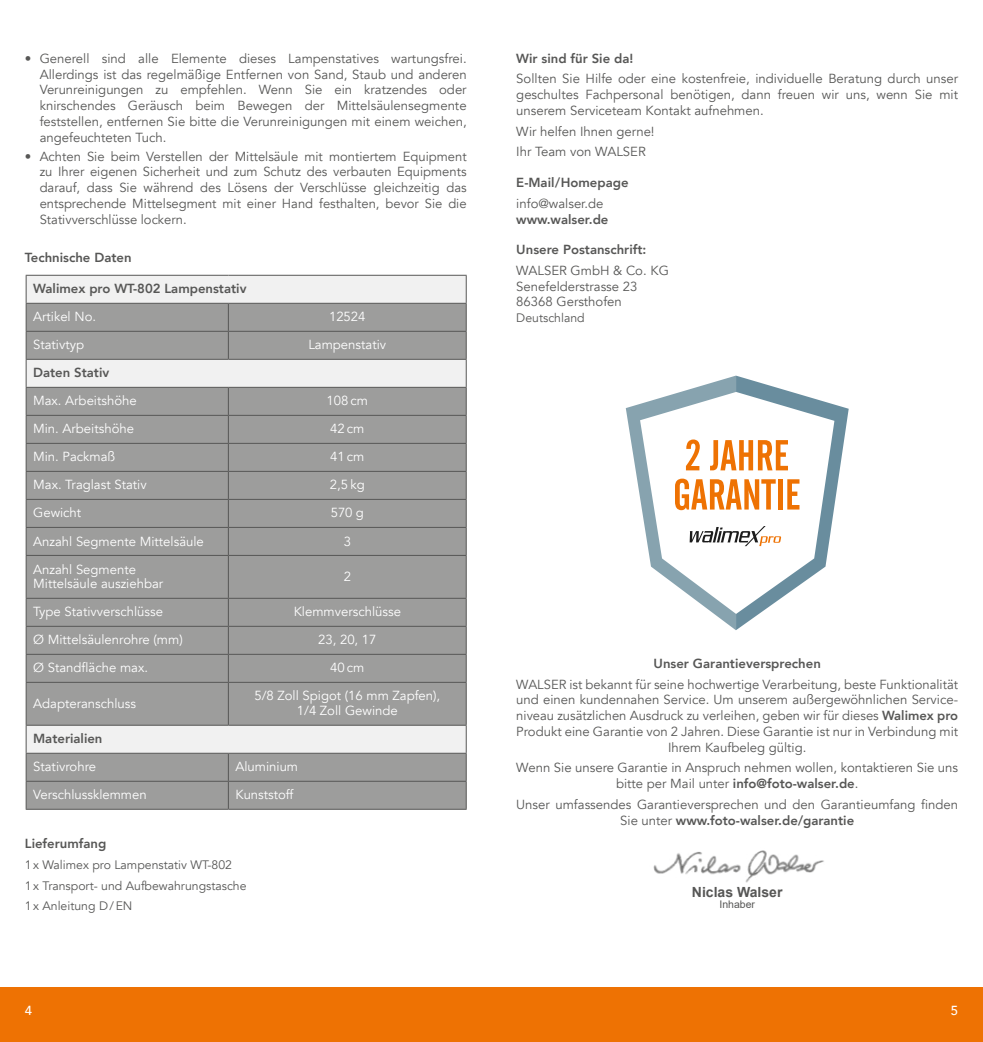
<style>
.page{position:relative;width:983px;height:1042px;background:#fff}
.page>*{position:absolute;margin:0;border:0;box-sizing:border-box;transform-origin:0 0}
.t1{font:700 14px "Arial";color:#575756}
.t2{font:13.12px/15.8px "Avenir";color:#575756;text-align:justify}
.t3{font:13.12px/14.9px "Avenir";color:#fff}
.t4{font:800 13.12px "Avenir";color:#575756}
.t5{font:500 13.12px "Avenir";color:#fff}
.t6{font:12.25px/20.7px "Avenir";color:#575756}
.t7{font:10.5px "Arial";color:#575756}
.s1{font-weight:800}
</style>
<div class="page">
<div style="left:0;top:987px;width:982px;height:55px;background:#ee7203"></div>
<div style="left:27px;top:276px;width:438px;height:27px;background:#f1f1f1"></div>
<svg style="left:27px;top:304px;width:438px;height:505px;background:#a5a5a4"></svg>
<hr style="left:26px;top:331px;width:202px;height:1px;background:#575756">
<hr style="left:228px;top:331px;width:238px;height:1px;background:#575756">
<hr style="left:26px;top:359px;width:202px;height:1px;background:#575756">
<hr style="left:228px;top:359px;width:238px;height:1px;background:#575756">
<hr style="left:26px;top:387px;width:202px;height:1px;background:#575756">
<hr style="left:228px;top:387px;width:238px;height:1px;background:#575756">
<hr style="left:26px;top:275px;width:202px;height:1px;background:#575756">
<hr style="left:228px;top:275px;width:238px;height:1px;background:#575756">
<hr style="left:26px;top:303px;width:202px;height:1px;background:#575756">
<hr style="left:228px;top:303px;width:238px;height:1px;background:#575756">
<svg style="left:228px;top:304px;width:1px;height:55px"></svg>
<hr style="left:26px;top:415px;width:202px;height:1px;background:#575756">
<hr style="left:228px;top:415px;width:238px;height:1px;background:#575756">
<hr style="left:26px;top:443px;width:202px;height:1px;background:#575756">
<hr style="left:228px;top:443px;width:238px;height:1px;background:#575756">
<hr style="left:26px;top:471px;width:202px;height:1px;background:#575756">
<hr style="left:228px;top:471px;width:238px;height:1px;background:#575756">
<hr style="left:26px;top:499px;width:202px;height:1px;background:#575756">
<hr style="left:228px;top:499px;width:238px;height:1px;background:#575756">
<hr style="left:26px;top:527px;width:202px;height:1px;background:#575756">
<hr style="left:228px;top:527px;width:238px;height:1px;background:#575756">
<hr style="left:26px;top:555px;width:202px;height:1px;background:#575756">
<hr style="left:228px;top:555px;width:238px;height:1px;background:#575756">
<hr style="left:26px;top:598px;width:202px;height:1px;background:#575756">
<hr style="left:228px;top:598px;width:238px;height:1px;background:#575756">
<hr style="left:26px;top:626px;width:202px;height:1px;background:#575756">
<hr style="left:228px;top:626px;width:238px;height:1px;background:#575756">
<hr style="left:26px;top:654px;width:202px;height:1px;background:#575756">
<hr style="left:228px;top:654px;width:238px;height:1px;background:#575756">
<hr style="left:26px;top:682px;width:202px;height:1px;background:#575756">
<hr style="left:228px;top:682px;width:238px;height:1px;background:#575756">
<hr style="left:26px;top:725px;width:202px;height:1px;background:#575756">
<hr style="left:228px;top:725px;width:238px;height:1px;background:#575756">
<hr style="left:26px;top:753px;width:202px;height:1px;background:#575756">
<hr style="left:228px;top:753px;width:238px;height:1px;background:#575756">
<svg style="left:228px;top:388px;width:1px;height:167px"></svg>
<svg style="left:465px;top:276px;width:1px;height:279px"></svg>
<hr style="left:228px;top:556px;width:1px;height:42px;background:#575756">
<hr style="left:465px;top:556px;width:1px;height:42px;background:#575756">
<svg style="left:228px;top:599px;width:1px;height:83px"></svg>
<svg style="left:465px;top:599px;width:1px;height:83px"></svg>
<hr style="left:228px;top:683px;width:1px;height:42px;background:#575756">
<hr style="left:465px;top:683px;width:1px;height:42px;background:#575756">
<hr style="left:26px;top:781px;width:202px;height:1px;background:#575756">
<hr style="left:228px;top:781px;width:238px;height:1px;background:#575756">
<hr style="left:26px;top:809px;width:202px;height:1px;background:#575756">
<hr style="left:228px;top:809px;width:238px;height:1px;background:#575756">
<svg style="left:228px;top:754px;width:1px;height:55px"></svg>
<svg style="left:465px;top:725px;width:1px;height:84px"></svg>
<svg style="left:26px;top:276px;width:1px;height:279px"></svg>
<hr style="left:26px;top:556px;width:1px;height:42px;background:#575756">
<svg style="left:26px;top:599px;width:1px;height:83px"></svg>
<hr style="left:26px;top:683px;width:1px;height:42px;background:#575756">
<svg style="left:26px;top:725px;width:1px;height:84px"></svg>
<img style="left:653px;top:850px;width:171px;height:33px">
<svg style="left:625px;top:376px;width:223px;height:254px"></svg>
<p class="t2" style="left:40px;top:51px;width:428px;text-indent:-15px">• Generell sind alle Elemente dieses Lampenstatives wartungsfrei.<br>Allerdings ist das regelmäßige Entfernen von Sand, Staub und anderen Verunreinigungen zu empfehlen. Wenn Sie ein kratzendes oder knirschendes Geräusch beim Bewegen der Mittelsäulensegmente feststellen, entfernen Sie bitte die Verunreinigungen mit einem weichen, angefeuchteten Tuch.</p>
<p class="t2" style="left:40px;top:149px;width:428px;text-indent:-15px">• Achten Sie beim Verstellen der Mittelsäule mit montiertem Equipment zu Ihrer eigenen Sicherheit und zum Schutz des verbauten Equipments darauf, dass Sie während des Lösens der Verschlüsse gleichzeitig das entsprechende Mittelsegment mit einer Hand festhalten, bevor Sie die Stativverschlüsse lockern.</p>
<p class="t4" style="left:25px;top:248px;width:108px">Technische Daten</p>
<p class="t4" style="left:33px;top:279px;width:215px">Walimex pro WT-802 Lampenstativ</p>
<p class="t3" style="left:33px;top:310px;width:64px">Artikel No.</p>
<p class="t3" style="left:329px;top:310px;width:38px">12524</p>
<p class="t3" style="left:33px;top:338px;width:53px">Stativtyp</p>
<p class="t3" style="left:308px;top:338px;width:79px">Lampenstativ</p>
<p class="t4" style="left:33px;top:363px;width:78px">Daten Stativ</p>
<p class="t3" style="left:33px;top:394px;width:105px">Max. Arbeitshöhe</p>
<p class="t3" style="left:326px;top:394px;width:43px">108 cm</p>
<p class="t3" style="left:33px;top:422px;width:102px">Min. Arbeitshöhe</p>
<p class="t3" style="left:330px;top:422px;width:36px">42 cm</p>
<p class="t3" style="left:33px;top:450px;width:84px">Min. Packmaß</p>
<p class="t3" style="left:330px;top:450px;width:36px">41 cm</p>
<p class="t3" style="left:33px;top:478px;width:115px">Max. Traglast Stativ</p>
<p class="t3" style="left:330px;top:478px;width:36px">2,5 kg</p>
<p class="t3" style="left:33px;top:506px;width:50px">Gewicht</p>
<p class="t3" style="left:330px;top:506px;width:35px">570 g</p>
<p class="t3" style="left:33px;top:534px;width:172px">Anzahl Segmente Mittelsäule</p>
<p class="t3" style="left:343px;top:534px;width:9px">3</p>
<p class="t3" style="left:33px;top:562px;width:132px">Anzahl Segmente<br>Mittelsäule ausziehbar</p>
<p class="t3" style="left:343px;top:569px;width:9px">2</p>
<p class="t3" style="left:33px;top:605px;width:131px">Type Stativverschlüsse</p>
<p class="t3" style="left:293px;top:605px;width:109px">Klemmverschlüsse</p>
<p class="t3" style="left:33px;top:633px;width:151px">Ø Mittelsäulenrohre (mm)</p>
<p class="t3" style="left:318px;top:633px;width:60px">23, 20, 17</p>
<p class="t3" style="left:33px;top:661px;width:116px">Ø Standfläche max.</p>
<p class="t3" style="left:330px;top:661px;width:36px">40 cm</p>
<p class="t3" style="left:33px;top:696px;width:104px">Adapteranschluss</p>
<p class="t3" style="left:254px;top:689px;width:187px;text-align:center">5/8 Zoll Spigot (16 mm Zapfen),<br>1/4 Zoll Gewinde</p>
<p class="t4" style="left:33px;top:728px;width:71px">Materialien</p>
<p class="t3" style="left:33px;top:759px;width:64px">Stativrohre</p>
<p class="t3" style="left:235px;top:759px;width:64px">Aluminium</p>
<p class="t3" style="left:33px;top:787px;width:115px">Verschlussklemmen</p>
<p class="t3" style="left:235px;top:787px;width:60px">Kunststoff</p>
<p class="t4" style="left:25px;top:833px;width:83px">Lieferumfang</p>
<p class="t6" style="left:25px;top:854px;width:223px">1x Walimex pro Lampenstativ WT-802<br>1x Transport- und Aufbewahrungstasche<br>1x Anleitung D/EN</p>
<p class="t4" style="left:516px;top:48px;width:118px">Wir sind für Sie da!</p>
<p class="t2" style="left:516px;top:71px;width:443px">Sollten Sie Hilfe oder eine kostenfreie, individuelle Beratung durch unser geschultes Fachpersonal benötigen, dann freuen wir uns, wenn Sie mit unserem Serviceteam Kontakt aufnehmen.</p>
<p class="t2" style="left:516px;top:121px;width:140px;line-height:20.7px">Wir helfen Ihnen gerne!<br>Ihr Team von WALSER</p>
<p class="t4" style="left:516px;top:172px;width:114px">E-Mail/Homepage</p>
<p class="t2" style="left:516px;top:196px;width:89px">info@walser.de</p>
<p class="t4" style="left:516px;top:209px;width:94px">www.walser.de</p>
<p class="t4" style="left:516px;top:239px;width:132px">Unsere Postanschrift:</p>
<p class="t2" style="left:516px;top:263px;width:154px;text-align:left">WALSER GmbH &amp; Co. KG<br>Senefelderstrasse 23<br>86368 Gersthofen</p>
<p class="t6" style="left:516px;top:308px;width:70px">Deutschland</p>
<p class="t4" style="left:653px;top:653px;width:169px">Unser Garantieversprechen</p>
<p class="t2" style="left:516px;top:676px;width:443px;text-align:center">WALSER ist bekannt für seine hochwertige Verarbeitung, beste Funktionalität und einen kundennahen Service. Um unserem außergewöhnlichen Service&shy;niveau zusätzlichen Ausdruck zu verleihen, geben wir für dieses <span class="s1">Walimex pro </span>Produkt eine Garantie von 2 Jahren. Diese Garantie ist nur in Verbindung mit Ihrem Kaufbeleg gültig.</p>
<p class="t2" style="left:516px;top:760px;width:443px;text-align:center">Wenn Sie unsere Garantie in Anspruch nehmen wollen, kontaktieren Sie uns bitte per Mail unter <span class="s1">info@foto-walser.de</span>.</p>
<p class="t2" style="left:516px;top:796px;width:443px;text-align:center">Unser umfassendes Garantieversprechen und den Garantieumfang finden<br>Sie unter <span class="s1">www.foto-walser.de/garantie</span></p>
<p class="t1" style="left:691px;top:882px;width:92px">Niclas Walser</p>
<p class="t7" style="left:719px;top:897px;width:37px">Inhaber</p>
<p class="t5" style="left:25px;top:999px;width:9px">4</p>
<p class="t5" style="left:950px;top:999px;width:9px">5</p>
</div>
